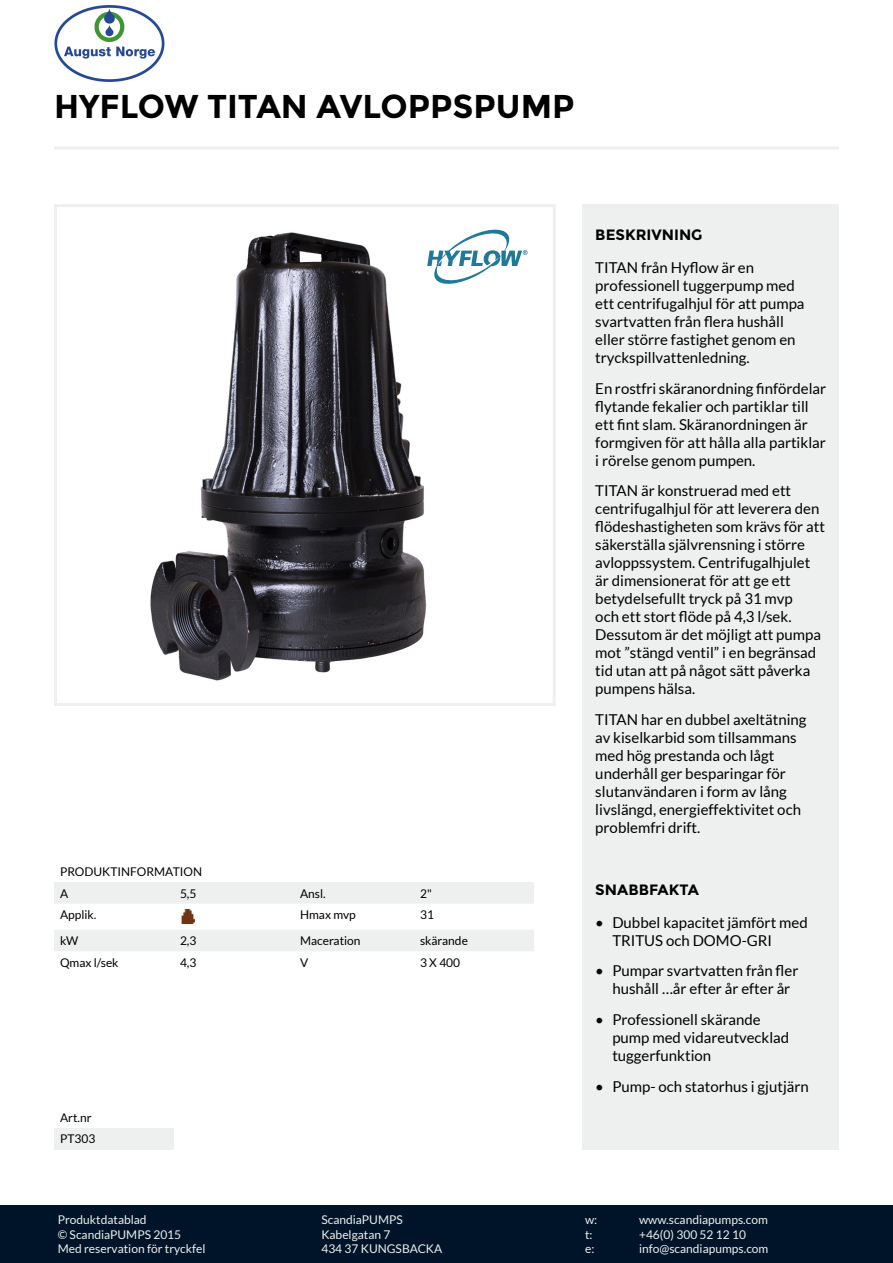
<style>
.page{position:relative;width:893px;height:1263px;background:#fff}
.page>*{position:absolute;margin:0;border:0;box-sizing:border-box;transform-origin:0 0}
.gr_title{font:700 33px "Montserrat";color:#000}
.content-m{font:15px/18px "Lato";color:#000}
.t1{font:700 15px "Montserrat";color:#000}
.t2{font:12px/14.4px "Lato";color:#edf0ef}
.gr_table{font:12px/21.6px "Lato";color:#000}
</style>
<div class="page">
<div style="left:0;top:1205px;width:893px;height:58px;background:#001429"></div>
<div style="left:583px;top:204px;width:256px;height:945px;background:#edf0ef"></div>
<img style="left:150px;top:232px;width:277px;height:449px">
<div style="left:54px;top:204px;width:502px;height:502px;border:3px solid #edf0ef"></div>
<div style="left:54px;top:1128px;width:119px;height:21px;background:#edf0ef"></div>
<svg style="left:54px;top:882px;width:480px;height:69px"></svg>
<img style="left:180px;top:909px;width:14px;height:15px">
<svg style="left:427px;top:229px;width:101px;height:55px"></svg>
<hr style="left:54px;top:146px;width:785px;height:3px;background:#edf0ef">
<img style="left:54px;top:5px;width:111px;height:77px">
<p class="gr_title" style="left:54px;top:87px;width:522px">HYFLOW TITAN AVLOPPSPUMP</p>
<p class="gr_table" style="left:60px;top:861px;width:144px">PRODUKTINFORMATION<br>A</p>
<p class="gr_table" style="left:180px;top:882px;width:18px">5,5</p>
<p class="gr_table" style="left:300px;top:882px;width:27px">Ansl.</p>
<p class="gr_table" style="left:420px;top:882px;width:13px">2"</p>
<p class="gr_table" style="left:60px;top:904px;width:38px">Applik.</p>
<p class="gr_table" style="left:300px;top:904px;width:57px">Hmax mvp</p>
<p class="gr_table" style="left:420px;top:904px;width:15px">31</p>
<p class="gr_table" style="left:60px;top:930px;width:20px">kW</p>
<p class="gr_table" style="left:180px;top:930px;width:18px">2,3</p>
<p class="gr_table" style="left:300px;top:930px;width:62px">Maceration</p>
<p class="gr_table" style="left:420px;top:930px;width:49px">skärande</p>
<p class="gr_table" style="left:60px;top:952px;width:60px">Qmax l/sek</p>
<p class="gr_table" style="left:180px;top:952px;width:18px">4,3</p>
<p class="gr_table" style="left:300px;top:952px;width:10px">V</p>
<p class="gr_table" style="left:420px;top:952px;width:42px">3 X 400</p>
<p class="gr_table" style="left:60px;top:1106px;width:37px">Art.nr<br>PT303</p>
<p class="t1" style="left:595px;top:226px;width:109px">BESKRIVNING</p>
<p class="content-m" style="left:595px;top:258px;width:211px">TITAN från Hyflow är en professionell tuggerpump med ett centrifugalhjul för att pumpa svartvatten från flera hushåll eller större fastighet genom en tryckspillvattenledning.</p>
<p class="content-m" style="left:595px;top:379px;width:232px">En rostfri skäranordning finfördelar flytande fekalier och partiklar till ett fint slam. Skäranordningen är formgiven för att hålla alla partiklar i rörelse genom pumpen.</p>
<p class="content-m" style="left:595px;top:482px;width:231px">TITAN är konstruerad med ett centrifugalhjul för att leverera den flödeshastigheten som krävs för att säkerställa självrensning i större avloppssystem. Centrifugalhjulet är dimensionerat för att ge ett betydelsefullt tryck på 31 mvp<br>och ett stort flöde på 4,3 l/sek.<br>Dessutom är det möjligt att pumpa mot ”stängd ventil” i en begränsad tid utan att på något sätt påverka pumpens hälsa.</p>
<p class="content-m" style="left:595px;top:710px;width:213px">TITAN har en dubbel axeltätning av kiselkarbid som tillsammans med hög prestanda och lågt underhåll ger besparingar för slutanvändaren i form av lång livslängd, energieffektivitet och problemfri drift.</p>
<p class="t1" style="left:595px;top:880px;width:105px">SNABBFAKTA</p>
<p class="content-m" style="left:612px;top:913px;width:197px;text-indent:-17px">• Dubbel kapacitet jämfört med<br>TRITUS och DOMO-GRI</p>
<p class="content-m" style="left:595px;top:962px;width:205px;text-align:center">• Pumpar svartvatten från fler hushåll …år efter år efter år</p>
<p class="content-m" style="left:612px;top:1010px;width:178px;text-indent:-17px">• Professionell skärande pump med vidareutvecklad tuggerfunktion</p>
<p class="content-m" style="left:595px;top:1077px;width:215px">• Pump- och statorhus i gjutjärn</p>
<p class="t2" style="left:58px;top:1213px;width:149px">Produktdatablad<br>© ScandiaPUMPS 2015<br>Med reservation för tryckfel</p>
<p class="t2" style="left:321px;top:1213px;width:122px">ScandiaPUMPS<br>Kabelgatan 7<br>434 37 KUNGSBACKA</p>
<p class="t2" style="left:585px;top:1213px;width:14px">w:</p>
<p class="t2" style="left:639px;top:1213px;width:130px">www.scandiapumps.com</p>
<p class="t2" style="left:585px;top:1227px;width:9px">t:</p>
<p class="t2" style="left:639px;top:1227px;width:108px">+46(0) 300 52 12 10</p>
<p class="t2" style="left:585px;top:1241px;width:11px">e:</p>
<p class="t2" style="left:639px;top:1241px;width:131px">info@scandiapumps.com</p>
</div>
